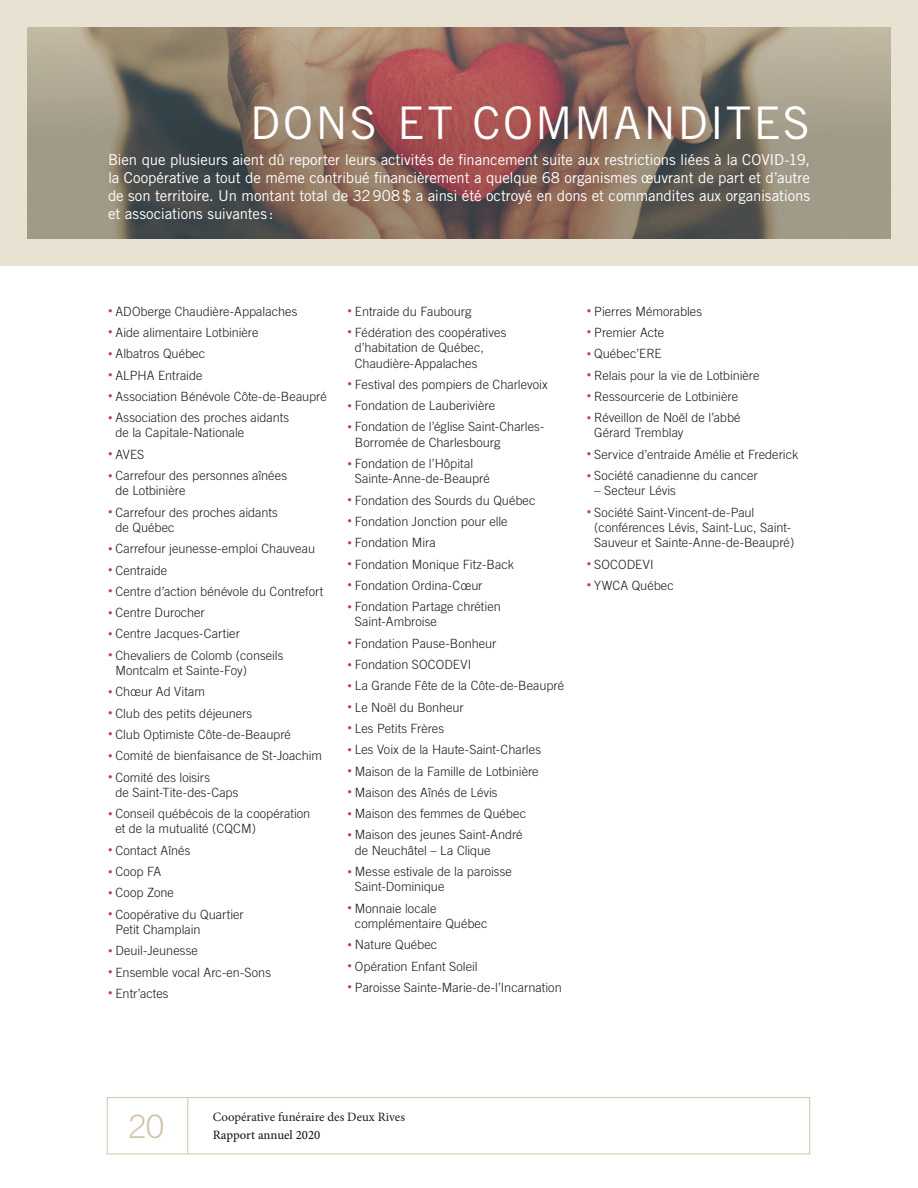
<style>
.page{position:relative;width:918px;height:1188px;background:#fff}
.page>*{position:absolute;margin:0;border:0;box-sizing:border-box;transform-origin:0 0}
.t1{font:45px "Trade Gothic";letter-spacing:.05em;color:#fff}
.t2{font:300 32.25px "Trade Gothic";color:#d1c5a6}
.t3{font:15px/18px "Trade Gothic";letter-spacing:-.01em;color:#fff;text-align:justify}
.t4{font:300 12.75px/15.3px "Trade Gothic";color:#1d1d1b}
.t5{font:12.75px "Minion Pro";color:#1d1d1b}
.t6{font:500 12.75px "Minion Pro";color:#1d1d1b}
.s1{font-size:9px;color:#ba435e}
</style>
<div class="page">
<div style="left:107px;top:1097px;width:703px;height:57px;border:1px solid #d1c5a6"></div>
<hr style="left:187px;top:1098px;width:1px;height:56px;background:#d1c5a6">
<div style="left:0;top:0;width:918px;height:266px;background:#e8e2d2"></div>
<svg style="left:27px;top:27px;width:864px;height:212px;background:#8c7467"></svg>
<h1 class="t1" style="left:250px;top:95px;width:561px">DONS ET COMMANDITES</h1>
<p class="t3" style="left:108px;top:151px;width:704px">Bien que plusieurs aient dû reporter leurs activités de financement suite aux restrictions liées à la COVID-19, la Coopérative a tout de même contribué financièrement a quelque 68 organismes œuvrant de part et d’autre de son territoire. Un montant total de 32908$ a ainsi été octroyé en dons et commandites aux organisations et associations suivantes :</p>
<p class="t4" style="left:108px;top:303px;width:191px"><span class="s1">•</span> ADOberge Chaudière-Appalaches</p>
<p class="t4" style="left:108px;top:325px;width:152px"><span class="s1">•</span> Aide alimentaire Lotbinière</p>
<p class="t4" style="left:108px;top:346px;width:99px"><span class="s1">•</span> Albatros Québec</p>
<p class="t4" style="left:108px;top:367px;width:96px"><span class="s1">•</span> ALPHA Entraide</p>
<p class="t4" style="left:108px;top:389px;width:220px"><span class="s1">•</span> Association Bénévole Côte-de-Beaupré</p>
<p class="t4" style="left:116px;top:410px;width:175px;text-indent:-8px"><span class="s1">•</span> Association des proches aidants de la Capitale-Nationale</p>
<p class="t4" style="left:108px;top:446px;width:38px"><span class="s1">•</span> AVES</p>
<p class="t4" style="left:116px;top:468px;width:173px;text-indent:-8px"><span class="s1">•</span> Carrefour des personnes aînées de Lotbinière</p>
<p class="t4" style="left:116px;top:504px;width:164px;text-indent:-8px"><span class="s1">•</span> Carrefour des proches aidants de Québec</p>
<p class="t4" style="left:108px;top:541px;width:209px"><span class="s1">•</span> Carrefour jeunesse-emploi Chauveau</p>
<p class="t4" style="left:108px;top:562px;width:61px"><span class="s1">•</span> Centraide</p>
<p class="t4" style="left:108px;top:584px;width:217px"><span class="s1">•</span> Centre d’action bénévole du Contrefort</p>
<p class="t4" style="left:108px;top:605px;width:98px"><span class="s1">•</span> Centre Durocher</p>
<p class="t4" style="left:108px;top:626px;width:133px"><span class="s1">•</span> Centre Jacques-Cartier</p>
<p class="t4" style="left:116px;top:647px;width:169px;text-indent:-8px"><span class="s1">•</span> Chevaliers de Colomb (conseils<br>Montcalm et Sainte-Foy)</p>
<p class="t4" style="left:108px;top:684px;width:99px"><span class="s1">•</span> Chœur Ad Vitam</p>
<p class="t4" style="left:108px;top:705px;width:146px"><span class="s1">•</span> Club des petits déjeuners</p>
<p class="t4" style="left:108px;top:727px;width:185px"><span class="s1">•</span> Club Optimiste Côte-de-Beaupré</p>
<p class="t4" style="left:108px;top:748px;width:216px"><span class="s1">•</span> Comité de bienfaisance de St-Joachim</p>
<p class="t4" style="left:116px;top:769px;width:124px;text-indent:-8px"><span class="s1">•</span> Comité des loisirs<br>de Saint-Tite-des-Caps</p>
<p class="t4" style="left:116px;top:806px;width:196px;text-indent:-8px"><span class="s1">•</span> Conseil québécois de la coopération et de la mutualité (CQCM)</p>
<p class="t4" style="left:108px;top:842px;width:84px"><span class="s1">•</span> Contact Aînés</p>
<p class="t4" style="left:108px;top:864px;width:55px"><span class="s1">•</span> Coop FA</p>
<p class="t4" style="left:108px;top:885px;width:67px"><span class="s1">•</span> Coop Zone</p>
<p class="t4" style="left:116px;top:906px;width:130px;text-indent:-8px"><span class="s1">•</span> Coopérative du Quartier<br>Petit Champlain</p>
<p class="t4" style="left:108px;top:943px;width:91px"><span class="s1">•</span> Deuil-Jeunesse</p>
<p class="t4" style="left:108px;top:964px;width:165px"><span class="s1">•</span> Ensemble vocal Arc-en-Sons</p>
<p class="t4" style="left:108px;top:986px;width:62px"><span class="s1">•</span> Entr’actes</p>
<p class="t4" style="left:347px;top:303px;width:126px"><span class="s1">•</span> Entraide du Faubourg</p>
<p class="t4" style="left:355px;top:325px;width:153px;text-indent:-8px"><span class="s1">•</span> Fédération des coopératives d’habitation de Québec,<br>Chaudière-Appalaches</p>
<p class="t4" style="left:347px;top:377px;width:202px"><span class="s1">•</span> Festival des pompiers de Charlevoix</p>
<p class="t4" style="left:347px;top:398px;width:149px"><span class="s1">•</span> Fondation de Lauberivière</p>
<p class="t4" style="left:355px;top:419px;width:191px;text-indent:-8px"><span class="s1">•</span> Fondation de l’église Saint-Charles-<br>Borromée de Charlesbourg</p>
<p class="t4" style="left:355px;top:456px;width:136px;text-indent:-8px"><span class="s1">•</span> Fondation de l’Hôpital<br>Sainte-Anne-de-Beaupré</p>
<p class="t4" style="left:347px;top:492px;width:190px"><span class="s1">•</span> Fondation des Sourds du Québec</p>
<p class="t4" style="left:347px;top:514px;width:162px"><span class="s1">•</span> Fondation Jonction pour elle</p>
<p class="t4" style="left:347px;top:535px;width:90px"><span class="s1">•</span> Fondation Mira</p>
<p class="t4" style="left:347px;top:556px;width:168px"><span class="s1">•</span> Fondation Monique Fitz-Back</p>
<p class="t4" style="left:347px;top:578px;width:137px"><span class="s1">•</span> Fondation Ordina-Cœur</p>
<p class="t4" style="left:355px;top:599px;width:147px;text-indent:-8px"><span class="s1">•</span> Fondation Partage chrétien<br>Saint-Ambroise</p>
<p class="t4" style="left:347px;top:635px;width:150px"><span class="s1">•</span> Fondation Pause-Bonheur</p>
<p class="t4" style="left:347px;top:657px;width:125px"><span class="s1">•</span> Fondation SOCODEVI</p>
<p class="t4" style="left:347px;top:678px;width:218px"><span class="s1">•</span> La Grande Fête de la Côte-de-Beaupré</p>
<p class="t4" style="left:347px;top:699px;width:118px"><span class="s1">•</span> Le Noël du Bonheur</p>
<p class="t4" style="left:347px;top:721px;width:98px"><span class="s1">•</span> Les Petits Frères</p>
<p class="t4" style="left:347px;top:742px;width:195px"><span class="s1">•</span> Les Voix de la Haute-Saint-Charles</p>
<p class="t4" style="left:347px;top:763px;width:193px"><span class="s1">•</span> Maison de la Famille de Lotbinière</p>
<p class="t4" style="left:347px;top:785px;width:152px"><span class="s1">•</span> Maison des Aînés de Lévis</p>
<p class="t4" style="left:347px;top:806px;width:180px"><span class="s1">•</span> Maison des femmes de Québec</p>
<p class="t4" style="left:355px;top:827px;width:169px;text-indent:-8px"><span class="s1">•</span> Maison des jeunes Saint-André de Neuchâtel – La Clique</p>
<p class="t4" style="left:355px;top:864px;width:159px;text-indent:-8px"><span class="s1">•</span> Messe estivale de la paroisse<br>Saint-Dominique</p>
<p class="t4" style="left:355px;top:900px;width:134px;text-indent:-8px"><span class="s1">•</span> Monnaie locale complémentaire Québec</p>
<p class="t4" style="left:347px;top:937px;width:91px"><span class="s1">•</span> Nature Québec</p>
<p class="t4" style="left:347px;top:958px;width:132px"><span class="s1">•</span> Opération Enfant Soleil</p>
<p class="t4" style="left:347px;top:980px;width:216px"><span class="s1">•</span> Paroisse Sainte-Marie-de-l’Incarnation</p>
<p class="t4" style="left:587px;top:303px;width:117px"><span class="s1">•</span> Pierres Mémorables</p>
<p class="t4" style="left:587px;top:325px;width:79px"><span class="s1">•</span> Premier Acte</p>
<p class="t4" style="left:587px;top:346px;width:76px"><span class="s1">•</span> Québec’ERE</p>
<p class="t4" style="left:587px;top:367px;width:174px"><span class="s1">•</span> Relais pour la vie de Lotbinière</p>
<p class="t4" style="left:587px;top:389px;width:153px"><span class="s1">•</span> Ressourcerie de Lotbinière</p>
<p class="t4" style="left:594px;top:410px;width:148px;text-indent:-8px"><span class="s1">•</span> Réveillon de Noël de l’abbé<br>Gérard Tremblay</p>
<p class="t4" style="left:587px;top:446px;width:213px"><span class="s1">•</span> Service d’entraide Amélie et Frederick</p>
<p class="t4" style="left:587px;top:468px;width:173px"><span class="s1">•</span> Société canadienne du cancer</p>
<p class="t4" style="left:594px;top:483px;width:83px">– Secteur Lévis</p>
<p class="t4" style="left:594px;top:504px;width:201px;text-indent:-8px"><span class="s1">•</span> Société Saint-Vincent-de-Paul (conférences Lévis, Saint-Luc, Saint-<br>Sauveur et Sainte-Anne-de-Beaupré)</p>
<p class="t4" style="left:587px;top:556px;width:68px"><span class="s1">•</span> SOCODEVI</p>
<p class="t4" style="left:587px;top:578px;width:89px"><span class="s1">•</span> YWCA Québec</p>
<h2 class="t2" style="left:128px;top:1108px;width:37px">20</h2>
<p class="t5" style="left:213px;top:1109px;width:194px">Coopérative funéraire des Deux Rives</p>
<p class="t6" style="left:213px;top:1126px;width:109px">Rapport annuel 2020</p>
</div>
